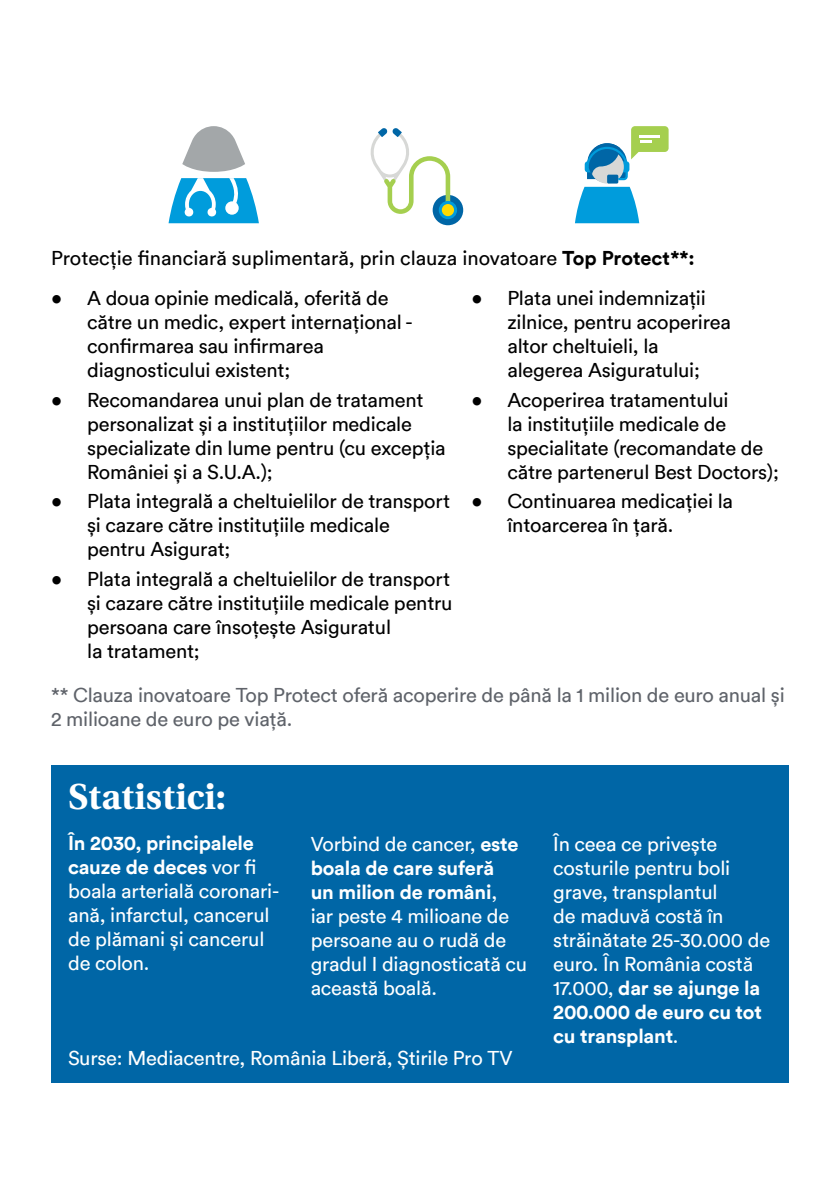
<style>
.page{position:relative;width:840px;height:1191px;background:#fff}
.page>*{position:absolute;margin:0;border:0;box-sizing:border-box;transform-origin:0 0}
.t1{font:700 36px "Linguistics Pro";color:#fff}
.t2{font:20px/24px "Circular";letter-spacing:-.01em;color:#000}
.t3{font:20px/24px "Circular";letter-spacing:-.01em;color:#fff}
.t4{font:20px/24px "Circular";letter-spacing:-.01em;color:#5f636a}
.s1{font-weight:700}
</style>
<div class="page">
<div style="left:51px;top:765px;width:737px;height:318px;background:#0066a6"></div>
<div style="left:432px;top:195px;width:31px;height:30px;background:#0066a6;border-radius:50%"></div>
<svg style="left:438px;top:201px;width:19px;height:18px"></svg>
<svg style="left:441px;top:204px;width:13px;height:12px"></svg>
<svg style="left:370px;top:128px;width:80px;height:86px"></svg>
<svg style="left:575px;top:126px;width:93px;height:97px"></svg>
<svg style="left:182px;top:126px;width:63px;height:46px"></svg>
<svg style="left:168px;top:178px;width:91px;height:45px"></svg>
<p class="t2" style="left:51px;top:245px;width:645px">Protecție financiară suplimentară, prin clauza inovatoare <span class="s1">Top Protect**:</span></p>
<p class="t2" style="left:87px;top:285px;width:327px;text-indent:-36px">• A doua opinie medicală, oferită de către un medic, expert internațional - confirmarea sau infirmarea diagnosticului existent;</p>
<p class="t2" style="left:87px;top:387px;width:360px;text-indent:-36px">• Recomandarea unui plan de tratament personalizat și a instituțiilor medicale specializate din lume pentru (cu excepția României și a S.U.A.);</p>
<p class="t2" style="left:87px;top:488px;width:364px;text-indent:-36px">• Plata integrală a cheltuielilor de transport și cazare către instituțiile medicale pentru Asigurat;</p>
<p class="t2" style="left:87px;top:566px;width:367px;text-indent:-36px">• Plata integrală a cheltuielilor de transport și cazare către instituțiile medicale pentru persoana care însoțește Asiguratul<br>la tratament;</p>
<p class="t2" style="left:507px;top:285px;width:225px;text-indent:-36px">• Plata unei indemnizații zilnice, pentru acoperirea altor cheltuieli, la alegerea Asiguratului;</p>
<p class="t2" style="left:507px;top:386px;width:273px;text-indent:-36px">• Acoperirea tratamentului<br>la instituțiile medicale de specialitate (recomandate de către partenerul Best Doctors);</p>
<p class="t2" style="left:507px;top:488px;width:227px;text-indent:-36px">• Continuarea medicației la întoarcerea în țară.</p>
<p class="t4" style="left:51px;top:681px;width:734px">** Clauza inovatoare Top Protect oferă acoperire de până la 1 milion de euro anual și<br>2 milioane de euro pe viață.</p>
<h1 class="t1" style="left:68px;top:768px;width:159px">Statistici:</h1>
<p class="t3" style="left:68px;top:830px;width:212px"><span class="s1">În 2030, principalele cauze de deces</span> vor fi boala arterială coronari&shy;ană, infarctul, cancerul de plămani și cancerul de colon.</p>
<p class="t3" style="left:310px;top:831px;width:218px">Vorbind de cancer, <span class="s1">este boala de care suferă<br>un milion de români</span>,<br>iar peste 4 milioane de persoane au o rudă de gradul I diagnosticată cu această boală.</p>
<p class="t3" style="left:553px;top:831px;width:218px">În ceea ce privește costurile pentru boli grave, transplantul<br>de maduvă costă în străinătate 25-30.000 de euro. În România costă<br>17.000, <span class="s1">dar se ajunge la<br>200.000 de euro cu tot cu transplant</span>.</p>
<p class="t3" style="left:68px;top:1045px;width:445px">Surse: Mediacentre, România Liberă, Știrile Pro TV</p>
</div>
